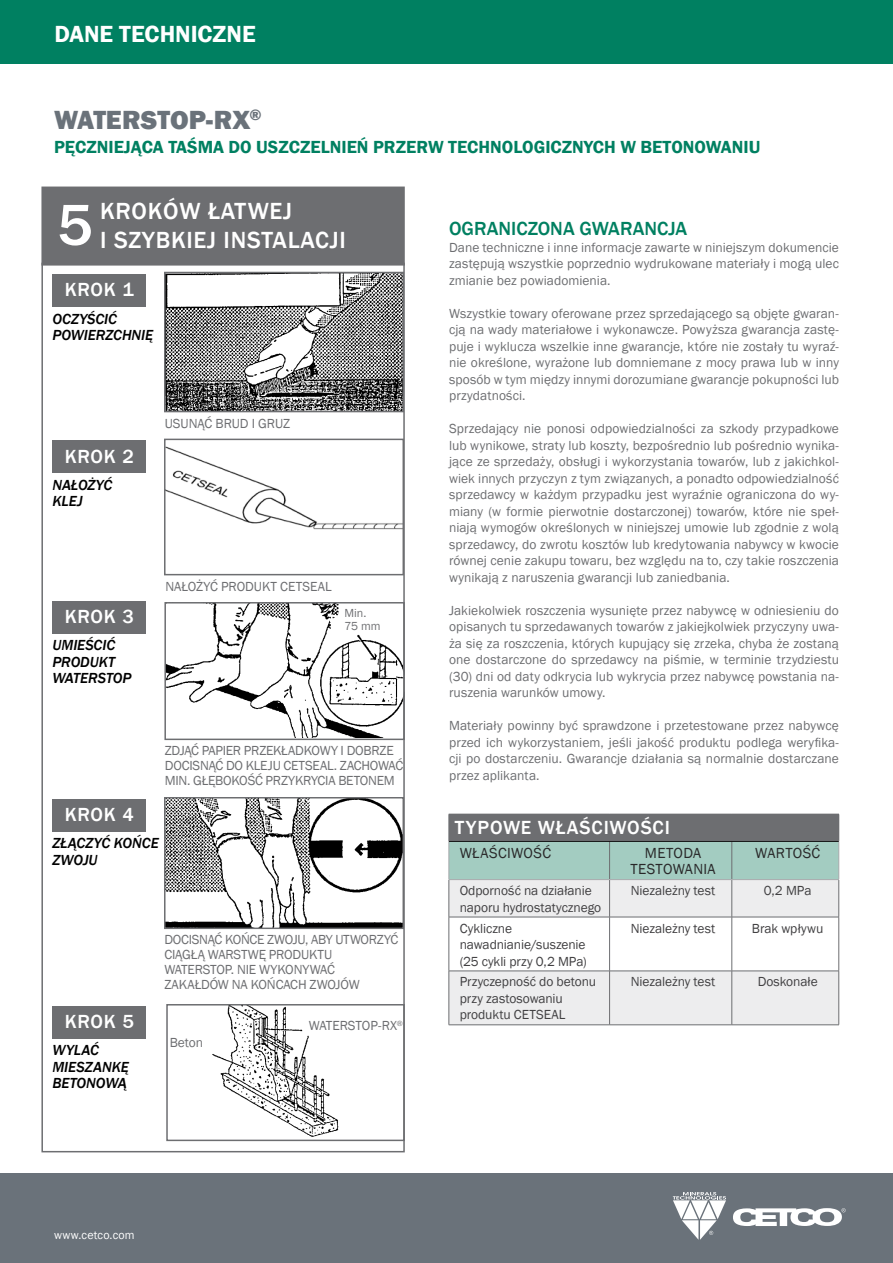
<style>
.page{position:relative;width:893px;height:1263px;background:#fff}
.page>*{position:absolute;margin:0;border:0;box-sizing:border-box;transform-origin:0 0}
.t1{font:500 60px "Franklin Gothic";color:#fff}
.t2{font:800 27px "Franklin Gothic";color:#6a727a}
.t3{font:500 24px "Franklin Gothic";letter-spacing:.03em;color:#fff}
.t4{font:600 24px "Franklin Gothic";color:#fff}
.t5{font:500 19.5px "Franklin Gothic";letter-spacing:.04em;color:#fff}
.t6{font:500 19.5px "Franklin Gothic";color:#008061}
.t7{font:600 18px "Franklin Gothic";color:#008061}
.t8{font:italic 500 15px/16.5px "Franklin Gothic";letter-spacing:-.005em;color:#000}
.t9{font:15px/16.5px "Franklin Gothic";letter-spacing:.025em;color:#292829;text-align:center}
.t10{font:13.5px/16.5px "Franklin Gothic";letter-spacing:-.005em;color:#6d6e71;text-align:justify}
.t11{font:13.5px/16.5px "Franklin Gothic";letter-spacing:-.005em;color:#414042}
.t12{font:12px "Franklin Gothic";letter-spacing:.02em;color:#fff}
.t13{font:12px/13.5px "Franklin Gothic";letter-spacing:-.01em;color:#6d6e71}
</style>
<div class="page">
<div style="left:0;top:0;width:893px;height:64px;background:#008061"></div>
<div style="left:0;top:1174px;width:893px;height:89px;background:#6a727a"></div>
<svg style="left:733px;top:1208px;width:113px;height:18px"></svg>
<svg style="left:673px;top:1192px;width:53px;height:48px"></svg>
<div style="left:42px;top:187px;width:362px;height:78px;background:#6d6e71"></div>
<img style="left:167px;top:275px;width:234px;height:134px">
<div style="left:164px;top:272px;width:240px;height:140px;border:2px solid #6d6e71"></div>
<img style="left:167px;top:447px;width:234px;height:83px">
<div style="left:164px;top:439px;width:240px;height:136px;border:2px solid #6d6e71"></div>
<img style="left:167px;top:605px;width:235px;height:132px">
<div style="left:164px;top:602px;width:241px;height:138px;border:2px solid #6d6e71"></div>
<img style="left:167px;top:800px;width:234px;height:126px">
<div style="left:164px;top:797px;width:240px;height:132px;border:2px solid #6d6e71"></div>
<img style="left:212px;top:1007px;width:127px;height:130px">
<div style="left:166px;top:1004px;width:239px;height:137px;border:2px solid #6d6e71"></div>
<div style="left:52px;top:274px;width:94px;height:32px;background:#6d6e71"></div>
<div style="left:52px;top:441px;width:94px;height:32px;background:#6d6e71"></div>
<div style="left:52px;top:601px;width:94px;height:33px;background:#6d6e71"></div>
<div style="left:52px;top:799px;width:94px;height:33px;background:#6d6e71"></div>
<div style="left:52px;top:1006px;width:94px;height:33px;background:#6d6e71"></div>
<div style="left:450px;top:880px;width:388px;height:144px;background:#ededee"></div>
<svg style="left:450px;top:918px;width:388px;height:53px"></svg>
<svg style="left:449px;top:814px;width:390px;height:65px;background:#8ba39e"></svg>
<hr style="left:449px;top:880px;width:1px;height:37px;background:#6d6e71">
<hr style="left:838px;top:880px;width:1px;height:37px;background:#6d6e71">
<hr style="left:449px;top:917px;width:1px;height:54px;background:#6d6e71">
<hr style="left:838px;top:917px;width:1px;height:54px;background:#6d6e71">
<hr style="left:449px;top:971px;width:1px;height:54px;background:#6d6e71">
<hr style="left:838px;top:971px;width:1px;height:54px;background:#6d6e71">
<hr style="left:449px;top:1024px;width:161px;height:1px;background:#6d6e71">
<hr style="left:610px;top:1024px;width:122px;height:1px;background:#6d6e71">
<hr style="left:732px;top:1024px;width:107px;height:1px;background:#6d6e71">
<hr style="left:609px;top:841px;width:1px;height:38px;background:#6d6e71">
<hr style="left:732px;top:841px;width:1px;height:38px;background:#6d6e71">
<hr style="left:609px;top:880px;width:1px;height:37px;background:#6d6e71">
<hr style="left:732px;top:880px;width:1px;height:37px;background:#6d6e71">
<hr style="left:449px;top:917px;width:161px;height:1px;background:#6d6e71">
<hr style="left:610px;top:917px;width:122px;height:1px;background:#6d6e71">
<hr style="left:609px;top:917px;width:1px;height:54px;background:#6d6e71">
<hr style="left:732px;top:917px;width:107px;height:1px;background:#6d6e71">
<hr style="left:732px;top:917px;width:1px;height:54px;background:#6d6e71">
<hr style="left:449px;top:971px;width:161px;height:1px;background:#6d6e71">
<hr style="left:610px;top:971px;width:122px;height:1px;background:#6d6e71">
<hr style="left:609px;top:971px;width:1px;height:54px;background:#6d6e71">
<hr style="left:732px;top:971px;width:107px;height:1px;background:#6d6e71">
<hr style="left:732px;top:971px;width:1px;height:54px;background:#6d6e71">
<hr style="left:449px;top:841px;width:1px;height:38px;background:#a7a9ac">
<hr style="left:838px;top:841px;width:1px;height:38px;background:#a7a9ac">
<hr style="left:449px;top:879px;width:161px;height:1px;background:#a7a9ac">
<hr style="left:610px;top:879px;width:122px;height:1px;background:#a7a9ac">
<hr style="left:732px;top:879px;width:107px;height:1px;background:#a7a9ac">
<hr style="left:449px;top:841px;width:390px;height:1px;background:#000">
<div style="left:41px;top:263px;width:364px;height:889px;border:2px solid #6d6e71"></div>
<h3 class="t4" style="left:55px;top:20px;width:203px">DANE TECHNICZNE</h3>
<h2 class="t2" style="left:54px;top:103px;width:209px">WATERSTOP-RX<sup>®</sup></h2>
<h3 class="t7" style="left:54px;top:136px;width:708px">PĘCZNIEJĄCA TAŚMA DO USZCZELNIEŃ PRZERW TECHNOLOGICZNYCH W BETONOWANIU</h3>
<h3 class="t3" style="left:100px;top:196px;width:193px">KROKÓW ŁATWEJ</h3>
<h1 class="t1" style="left:57px;top:188px;width:37px">5</h1>
<h3 class="t3" style="left:100px;top:225px;width:247px">I SZYBKIEJ INSTALACJI</h3>
<h3 class="t5" style="left:65px;top:277px;width:70px">KROK 1</h3>
<p class="t8" style="left:52px;top:311px;width:102px">OCZYŚCIĆ<br>POWIERZCHNIĘ</p>
<h3 class="t5" style="left:65px;top:444px;width:70px">KROK 2</h3>
<p class="t8" style="left:52px;top:476px;width:61px">NAŁOŻYĆ<br>KLEJ</p>
<h3 class="t5" style="left:65px;top:605px;width:70px">KROK 3</h3>
<p class="t8" style="left:52px;top:637px;width:81px">UMIEŚCIĆ<br>PRODUKT<br>WATERSTOP</p>
<p class="t10" style="left:165px;top:415px;width:127px">USUNĄĆ BRUD I GRUZ</p>
<p class="t10" style="left:165px;top:578px;width:168px">NAŁOŻYĆ PRODUKT CETSEAL</p>
<p class="t13" style="left:345px;top:606px;width:37px">Min.<br>75 mm</p>
<p class="t10" style="left:165px;top:744px;width:240px;line-height:15px;text-align:left">ZDJĄĆ PAPIER PRZEKŁADKOWY I DOBRZE<br>DOCISNĄĆ DO KLEJU CETSEAL. ZACHOWAĆ<br>MIN. GŁĘBOKOŚĆ PRZYKRYCIA BETONEM</p>
<h3 class="t5" style="left:65px;top:803px;width:70px">KROK 4</h3>
<p class="t8" style="left:52px;top:835px;width:108px">ZŁĄCZYĆ KOŃCE<br>ZWOJU</p>
<h3 class="t5" style="left:65px;top:1010px;width:70px">KROK 5</h3>
<p class="t8" style="left:52px;top:1042px;width:78px">WYLAĆ<br>MIESZANKĘ<br>BETONOWĄ</p>
<p class="t10" style="left:164px;top:932px;width:235px;line-height:15px;text-align:left">DOCISNĄĆ KOŃCE ZWOJU, ABY UTWORZYĆ<br>CIĄGŁĄ WARSTWĘ PRODUKTU<br>WATERSTOP. NIE WYKONYWAĆ<br>ZAKAŁDÓW NA KOŃCACH ZWOJÓW</p>
<p class="t10" style="left:170px;top:1035px;width:35px">Beton</p>
<p class="t10" style="left:309px;top:1018px;width:96px">WATERSTOP-RX<sup>®</sup></p>
<h3 class="t6" style="left:449px;top:217px;width:240px">OGRANICZONA GWARANCJA</h3>
<p class="t10" style="left:449px;top:239px;width:391px">Dane techniczne i inne informacje zawarte w niniejszym dokumencie zastępują wszystkie poprzednio wydrukowane materiały i mogą ulec zmianie bez powiadomienia.</p>
<p class="t10" style="left:449px;top:305px;width:391px">Wszystkie towary oferowane przez sprzedającego są objęte gwaran&shy;cją na wady materiałowe i wykonawcze. Powyższa gwarancja zastę&shy;puje i wyklucza wszelkie inne gwarancje, które nie zostały tu wyraź&shy;nie określone, wyrażone lub domniemane z mocy prawa lub w inny sposób w tym między innymi dorozumiane gwarancje pokupności lub przydatności.</p>
<p class="t10" style="left:449px;top:421px;width:391px">Sprzedający nie ponosi odpowiedzialności za szkody przypadkowe lub wynikowe, straty lub koszty, bezpośrednio lub pośrednio wynika&shy;jące ze sprzedaży, obsługi i wykorzystania towarów, lub z jakichkol&shy;wiek innych przyczyn z tym związanych, a ponadto odpowiedzialność sprzedawcy w każdym przypadku jest wyraźnie ograniczona do wy&shy;miany (w formie pierwotnie dostarczonej) towarów, które nie speł&shy;niają wymogów określonych w niniejszej umowie lub zgodnie z wolą sprzedawcy, do zwrotu kosztów lub kredytowania nabywcy w kwocie równej cenie zakupu towaru, bez względu na to, czy takie roszczenia wynikają z naruszenia gwarancji lub zaniedbania.</p>
<p class="t10" style="left:449px;top:602px;width:391px">Jakiekolwiek roszczenia wysunięte przez nabywcę w odniesieniu do opisanych tu sprzedawanych towarów z jakiejkolwiek przyczyny uwa&shy;ża się za roszczenia, których kupujący się zrzeka, chyba że zostaną one dostarczone do sprzedawcy na piśmie, w terminie trzydziestu (30) dni od daty odkrycia lub wykrycia przez nabywcę powstania na&shy;ruszenia warunków umowy.</p>
<p class="t10" style="left:449px;top:718px;width:391px">Materiały powinny być sprawdzone i przetestowane przez nabywcę przed ich wykorzystaniem, jeśli jakość produktu podlega weryfika&shy;cji po dostarczeniu. Gwarancje działania są normalnie dostarczane przez aplikanta.</p>
<h3 class="t5" style="left:455px;top:816px;width:217px">TYPOWE WŁAŚCIWOŚCI</h3>
<p class="t9" style="left:460px;top:845px;width:93px">WŁAŚCIWOŚĆ</p>
<p class="t9" style="left:630px;top:845px;width:87px">METODA<br>TESTOWANIA</p>
<p class="t9" style="left:755px;top:845px;width:67px">WARTOŚĆ</p>
<p class="t11" style="left:460px;top:883px;width:143px">Odporność na działanie naporu hydrostatycznego</p>
<p class="t11" style="left:631px;top:883px;width:86px">Niezależny test</p>
<p class="t11" style="left:764px;top:883px;width:49px">0,2 MPa</p>
<p class="t11" style="left:460px;top:920px;width:129px">Cykliczne nawadnianie/suszenie (25 cykli przy 0,2 MPa)</p>
<p class="t11" style="left:631px;top:920px;width:86px">Niezależny test</p>
<p class="t11" style="left:752px;top:920px;width:73px">Brak wpływu</p>
<p class="t11" style="left:460px;top:974px;width:138px">Przyczepność do betonu przy zastosowaniu produktu CETSEAL</p>
<p class="t11" style="left:631px;top:974px;width:86px">Niezależny test</p>
<p class="t11" style="left:758px;top:974px;width:62px">Doskonałe</p>
<p class="t12" style="left:54px;top:1227px;width:82px">www.cetco.com</p>
</div>
